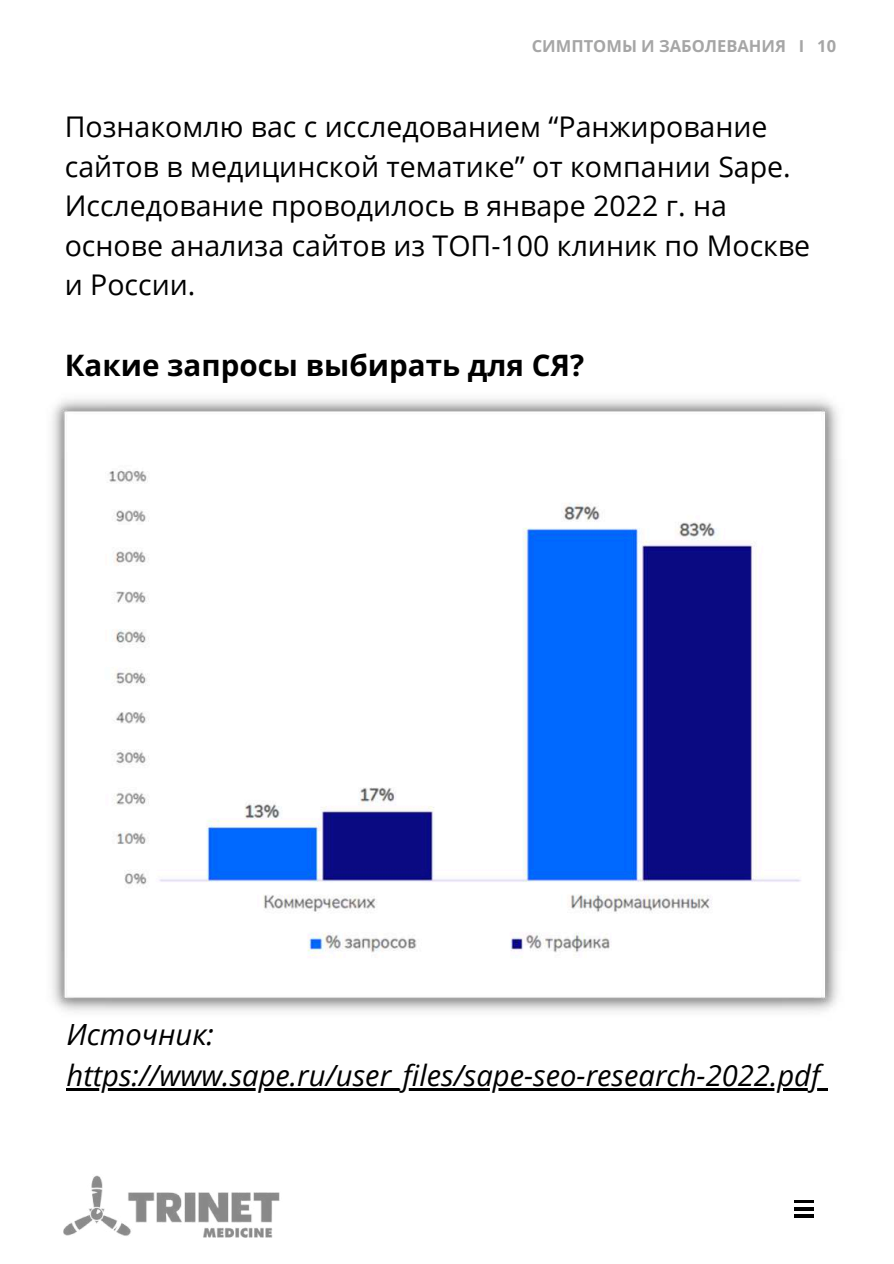
<style>
.page{position:relative;width:894px;height:1264px;background:#fff}
.page>*{position:absolute;margin:0;border:0;box-sizing:border-box;transform-origin:0 0}
.t1{font:700 29.55px "Open Sans";color:#000}
.t2{font:italic 29.25px/40.5px "Open Sans";color:#000}
.t3{font:28.5px/39.3px "Open Sans";color:#000}
.t4{font:700 16.5px "Open Sans";color:#a6a6a6}
</style>
<div class="page">
<svg style="left:794px;top:1200px;width:19px;height:9px"></svg>
<hr style="left:794px;top:1214px;width:19px;height:3px;background:#000">
<img style="left:52px;top:399px;width:787px;height:613px">
<hr style="left:66px;top:1087px;width:754px;height:3px;background:#000">
<svg style="left:820px;top:1088px;width:7px;height:2px"></svg>
<img style="left:63px;top:1175px;width:217px;height:63px">
<p class="t4" style="left:531px;top:34px;width:306px">СИМПТОМЫ И ЗАБОЛЕВАНИЯ I 10</p>
<p class="t3" style="left:65px;top:107px;width:746px">Познакомлю вас с исследованием “Ранжирование сайтов в медицинской тематике” от компании Sape.<br>Исследование проводилось в январе 2022 г. на основе анализа сайтов из ТОП-100 клиник по Москве и России.</p>
<p class="t1" style="left:65px;top:344px;width:521px">Какие запросы выбирать для СЯ?</p>
<p class="t2" style="left:66px;top:1013px;width:755px">Источник: https://www.sape.ru/user_files/sape-seo-research-2022.pdf</p>
</div>
